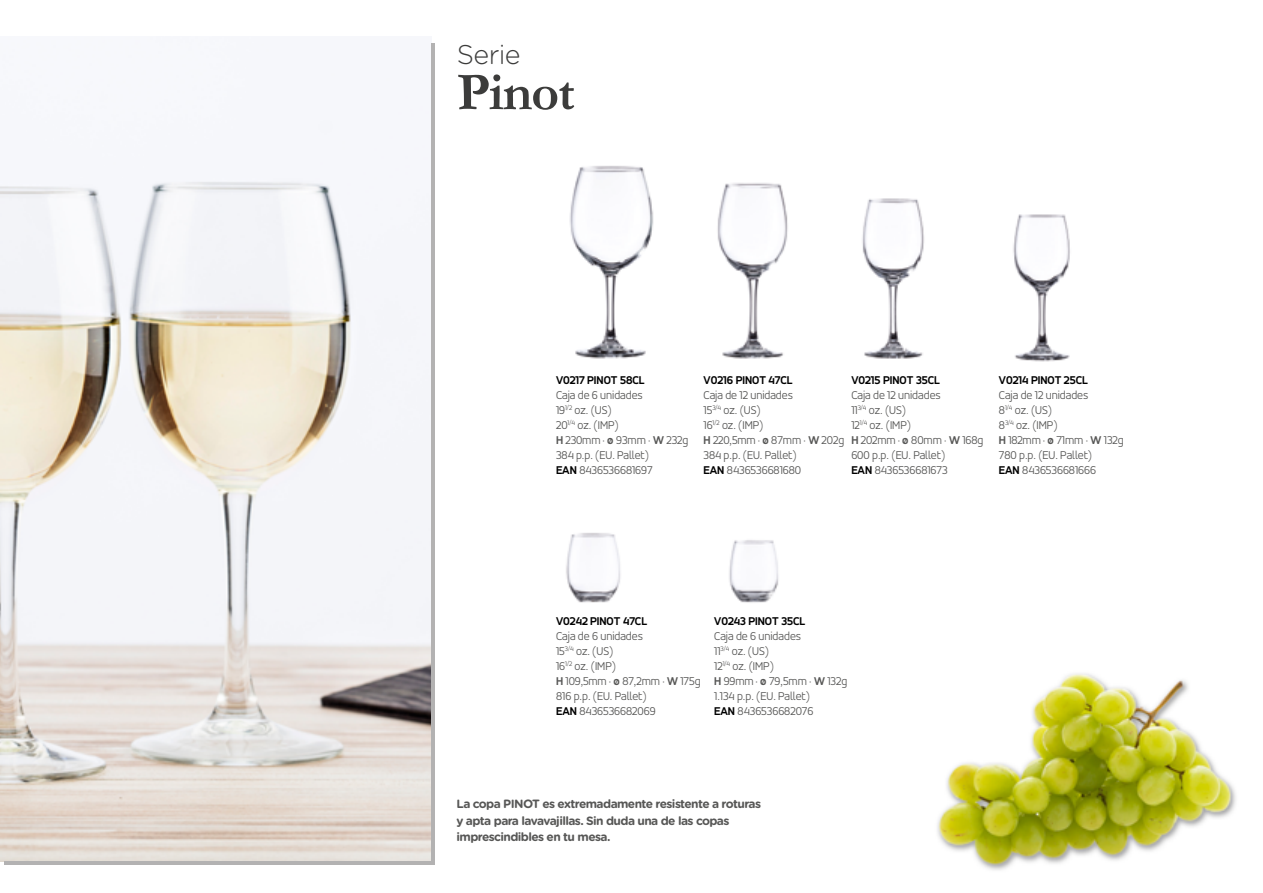
<style>
.page{position:relative;width:1263px;height:893px;background:#fff}
.page>*{position:absolute;margin:0;border:0;box-sizing:border-box;transform-origin:0 0}
.t1{font:700 54px "Garamond";letter-spacing:-.025em;color:#3c3c3b}
.t2{font:300 27px "Gotham Rounded";letter-spacing:-.025em;color:#3c3c3b}
.t3{font:300 12px/15px "Accord Alternate";color:#575756}
.t4{font:700 12px/16.5px "Gotham Rounded";letter-spacing:-.05em;color:#575756}
.t5{font:700 12px "Accord Alternate";color:#000}
.s1{font-weight:700}
.s2{font-weight:700;color:#000}
</style>
<div class="page">
<img style="left:1013px;top:214px;width:57px;height:148px">
<img style="left:569px;top:166px;width:85px;height:193px">
<img style="left:717px;top:183px;width:71px;height:176px">
<img style="left:862px;top:198px;width:62px;height:161px">
<img style="left:566px;top:533px;width:55px;height:70px">
<img style="left:729px;top:540px;width:50px;height:63px">
<img style="left:937px;top:673px;width:299px;height:197px">
<img style="left:0;top:180px;width:431px;height:681px">
<hr style="left:5px;top:861px;width:430px;height:4px;background:#b3b2b2">
<hr style="left:431px;top:43px;width:4px;height:821px;background:#b3b2b2">
<h2 class="t2" style="left:457px;top:37px;width:65px">Serie</h2>
<h1 class="t1" style="left:457px;top:56px;width:119px">Pinot</h1>
<p class="t5" style="left:556px;top:373px;width:90px">V0217 PINOT 58CL</p>
<p class="t3" style="left:556px;top:388px;width:134px">Caja de 6 unidades<br>19<sup>1/2</sup> oz. (US)<br>20<sup>1/4</sup> oz. (IMP)<br><span class="s1">H</span> 230mm · <span class="s1">ø</span> 93mm · <span class="s1">W</span> 232g<br>384 p.p. (EU. Pallet)<br><span class="s2">EAN</span> 8436536681697</p>
<p class="t5" style="left:703px;top:373px;width:90px">V0216 PINOT 47CL</p>
<p class="t3" style="left:703px;top:388px;width:142px">Caja de 12 unidades<br>15<sup>3/4</sup> oz. (US)<br>16<sup>1/2</sup> oz. (IMP)<br><span class="s1">H</span> 220,5mm · <span class="s1">ø</span> 87mm · <span class="s1">W</span> 202g<br>384 p.p. (EU. Pallet)<br><span class="s2">EAN</span> 8436536681680</p>
<p class="t5" style="left:851px;top:373px;width:90px">V0215 PINOT 35CL</p>
<p class="t3" style="left:851px;top:388px;width:134px">Caja de 12 unidades<br>11<sup>3/4</sup> oz. (US)<br>12<sup>1/4</sup> oz. (IMP)<br><span class="s1">H</span> 202mm · <span class="s1">ø</span> 80mm · <span class="s1">W</span> 168g<br>600 p.p. (EU. Pallet)<br><span class="s2">EAN</span> 8436536681673</p>
<p class="t5" style="left:999px;top:373px;width:90px">V0214 PINOT 25CL</p>
<p class="t3" style="left:999px;top:388px;width:126px">Caja de 12 unidades<br>8<sup>1/4</sup> oz. (US)<br>8<sup>3/4</sup> oz. (IMP)<br><span class="s1">H</span> 182mm · <span class="s1">ø</span> 71mm · <span class="s1">W</span> 132g<br>780 p.p. (EU. Pallet)<br><span class="s2">EAN</span> 8436536681666</p>
<p class="t5" style="left:556px;top:614px;width:92px">V0242 PINOT 47CL</p>
<p class="t3" style="left:556px;top:628px;width:146px">Caja de 6 unidades<br>15<sup>3/4</sup> oz. (US)<br>16<sup>1/2</sup> oz. (IMP)<br><span class="s1">H</span> 109,5mm · <span class="s1">ø</span> 87,2mm · <span class="s1">W</span> 175g<br>816 p.p. (EU. Pallet)<br><span class="s2">EAN</span> 8436536682069</p>
<p class="t5" style="left:714px;top:614px;width:92px">V0243 PINOT 35CL</p>
<p class="t3" style="left:714px;top:628px;width:135px">Caja de 6 unidades<br>11<sup>3/4</sup> oz. (US)<br>12<sup>1/4</sup> oz. (IMP)<br><span class="s1">H</span> 99mm · <span class="s1">ø</span> 79,5mm · <span class="s1">W</span> 132g<br>1.134 p.p. (EU. Pallet)<br><span class="s2">EAN</span> 8436536682076</p>
<p class="t4" style="left:456px;top:795px;width:306px">La copa PINOT es extremadamente resistente a roturas y apta para lavavajillas. Sin duda una de las copas imprescindibles en tu mesa.</p>
</div>
